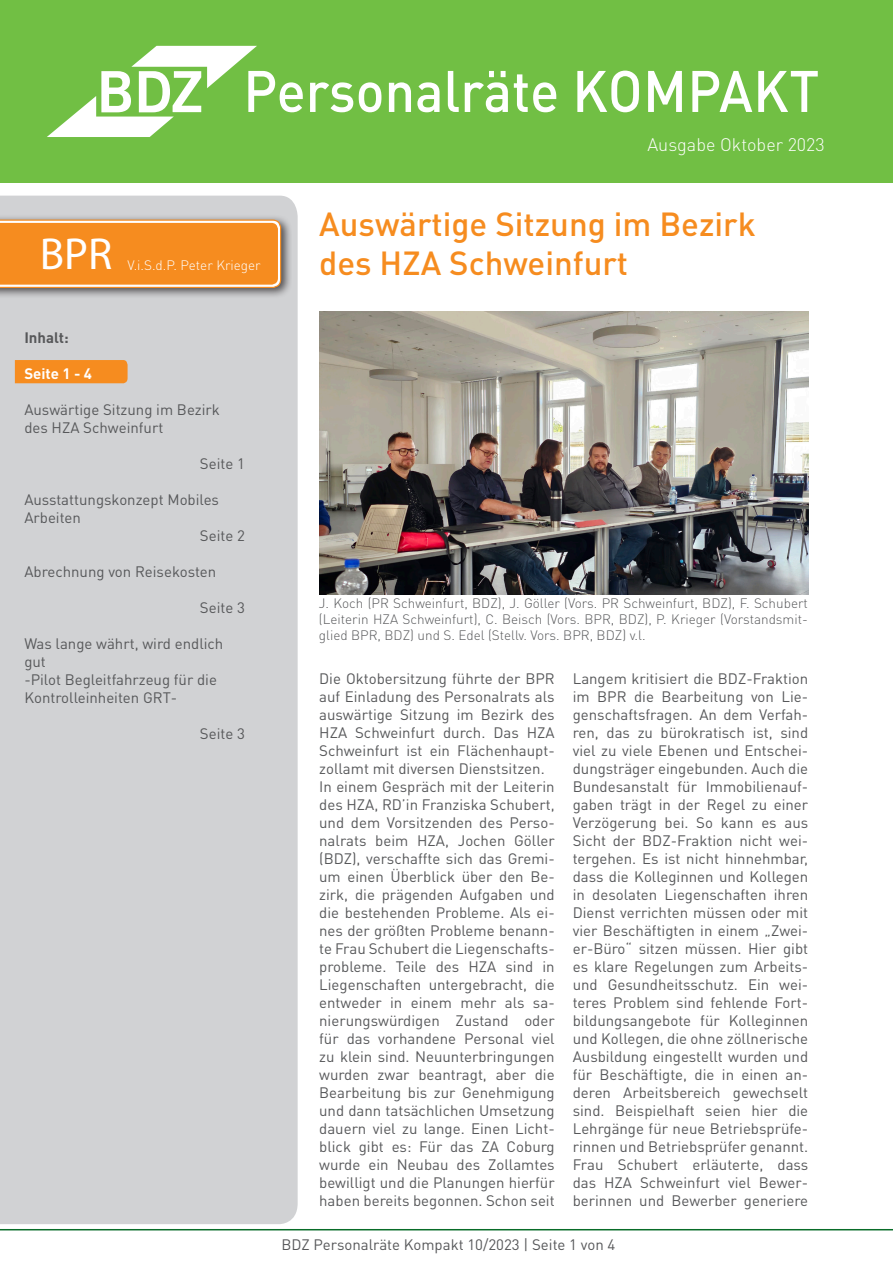
<style>
.page{position:relative;width:893px;height:1263px;background:#fff}
.page>*{position:absolute;margin:0;border:0;box-sizing:border-box;transform-origin:0 0}
.t1{font:45px "Myriad Pro";color:#fff}
.t2{font:500 33px/39.6px "DIN Pro";color:#f68c1f}
.t3{font:300 18px "DIN Pro";color:#fff}
.t4{font:15px/18px "DIN Pro";color:#57585a;text-align:justify}
.t5{font:700 15px "DIN Pro";color:#fff}
.t6{font:700 15px "DIN Pro";color:#57585a}
.t7{font:300 13.5px/16.2px "DIN Pro";color:#57585a;text-align:justify}
.t8{font:300 13.5px "DIN Pro";color:#fff}
</style>
<div class="page">
<hr style="left:0;top:1229px;width:893px;height:1px;background:#086c28">
<div style="left:0;top:0;width:893px;height:183px;background:#71bf44"></div>
<div style="left:0;top:196px;width:298px;height:1028px;background:#d1d2d4"></div>
<svg style="left:47px;top:46px;width:771px;height:91px"></svg>
<div style="left:0;top:214px;width:292px;height:85px;background:#231f20;opacity:.75"></div>
<svg style="left:0;top:219px;width:282px;height:70px;background:#f39330"></svg>
<div style="left:15px;top:360px;width:113px;height:23px;background:#f68c1f"></div>
<img style="left:319px;top:311px;width:489px;height:283px">
<p class="t3" style="left:647px;top:132px;width:179px">Ausgabe Oktober 2023</p>
<p class="t1" style="left:40px;top:226px;width:74px">BPR</p>
<p class="t8" style="left:128px;top:256px;width:135px">V.i.S.d.P. Peter Krieger</p>
<p class="t2" style="left:319px;top:203px;width:438px">Auswärtige Sitzung im Bezirk des HZA Schweinfurt</p>
<p class="t6" style="left:24px;top:327px;width:46px">Inhalt:</p>
<p class="t5" style="left:24px;top:363px;width:69px">Seite 1 - 4</p>
<p class="t4" style="left:24px;top:400px;width:197px">Auswärtige Sitzung im Bezirk des HZA Schweinfurt</p>
<p class="t4" style="left:200px;top:454px;width:46px">Seite 1</p>
<p class="t4" style="left:24px;top:490px;width:196px">Ausstattungskonzept Mobiles<br>Arbeiten</p>
<p class="t4" style="left:200px;top:526px;width:46px">Seite 2</p>
<p class="t4" style="left:24px;top:562px;width:193px">Abrechnung von Reisekosten</p>
<p class="t4" style="left:200px;top:598px;width:46px">Seite 3</p>
<p class="t4" style="left:24px;top:634px;width:201px">Was lange währt, wird endlich gut</p>
<p class="t4" style="left:24px;top:670px;width:194px">-Pilot Begleitfahrzeug für die<br>Kontrolleinheiten GRT-</p>
<p class="t4" style="left:200px;top:724px;width:46px">Seite 3</p>
<p class="t7" style="left:319px;top:594px;width:490px">J. Koch (PR Schweinfurt, BDZ), J. Göller (Vors. PR Schweinfurt, BDZ), F. Schubert (Leiterin HZA Schweinfurt), C. Beisch (Vors. BPR, BDZ), P. Krieger (Vorstandsmit&shy;glied BPR, BDZ) und S. Edel (Stellv. Vors. BPR, BDZ) v.l.</p>
<p class="t4" style="left:319px;top:669px;width:237px">Die Oktobersitzung führte der BPR auf Einladung des Personalrats als auswärtige Sitzung im Bezirk des HZA Schweinfurt durch. Das HZA Schweinfurt ist ein Flächenhaupt&shy;zollamt mit diversen Dienstsitzen.</p>
<p class="t4" style="left:319px;top:777px;width:237px">In einem Gespräch mit der Leiterin des HZA, RD’in Franziska Schubert, und dem Vorsitzenden des Perso&shy;nalrats beim HZA, Jochen Göller (BDZ), verschaffte sich das Gremi&shy;um einen Überblick über den Be&shy;zirk, die prägenden Aufgaben und die bestehenden Probleme. Als ei&shy;nes der größten Probleme benann&shy;te Frau Schubert die Liegenschafts&shy;probleme. Teile des HZA sind in Liegenschaften untergebracht, die entweder in einem mehr als sa&shy;nierungswürdigen Zustand oder für das vorhandene Personal viel zu klein sind. Neuunterbringungen wurden zwar beantragt, aber die Bearbeitung bis zur Genehmigung und dann tatsächlichen Umsetzung dauern viel zu lange. Einen Licht&shy;blick gibt es: Für das ZA Coburg wurde ein Neubau des Zollamtes bewilligt und die Planungen hierfür haben bereits begonnen. Schon seit</p>
<p class="t4" style="left:573px;top:669px;width:237px">Langem kritisiert die BDZ-Fraktion im BPR die Bearbeitung von Lie&shy;genschaftsfragen. An dem Verfah&shy;ren, das zu bürokratisch ist, sind viel zu viele Ebenen und Entschei&shy;dungsträger eingebunden. Auch die Bundesanstalt für Immobilienauf&shy;gaben trägt in der Regel zu einer Verzögerung bei. So kann es aus Sicht der BDZ-Fraktion nicht wei&shy;tergehen. Es ist nicht hinnehmbar, dass die Kolleginnen und Kollegen in desolaten Liegenschaften ihren Dienst verrichten müssen oder mit vier Beschäftigten in einem „Zwei&shy;er-Büro“ sitzen müssen. Hier gibt es klare Regelungen zum Arbeits&shy;und Gesundheitsschutz. Ein wei&shy;teres Problem sind fehlende Fort&shy;bildungsangebote für Kolleginnen und Kollegen, die ohne zöllnerische Ausbildung eingestellt wurden und für Beschäftigte, die in einen an&shy;deren Arbeitsbereich gewechselt sind. Beispielhaft seien hier die Lehrgänge für neue Betriebsprüfe&shy;rinnen und Betriebsprüfer genannt.</p>
<p class="t4" style="left:573px;top:1155px;width:237px">Frau Schubert erläuterte, dass das HZA Schweinfurt viel Bewer&shy;berinnen und Bewerber generiere</p>
<p class="t4" style="left:281px;top:1235px;width:335px">BDZ Personalräte Kompakt 10/2023 | Seite 1 von 4</p>
</div>
